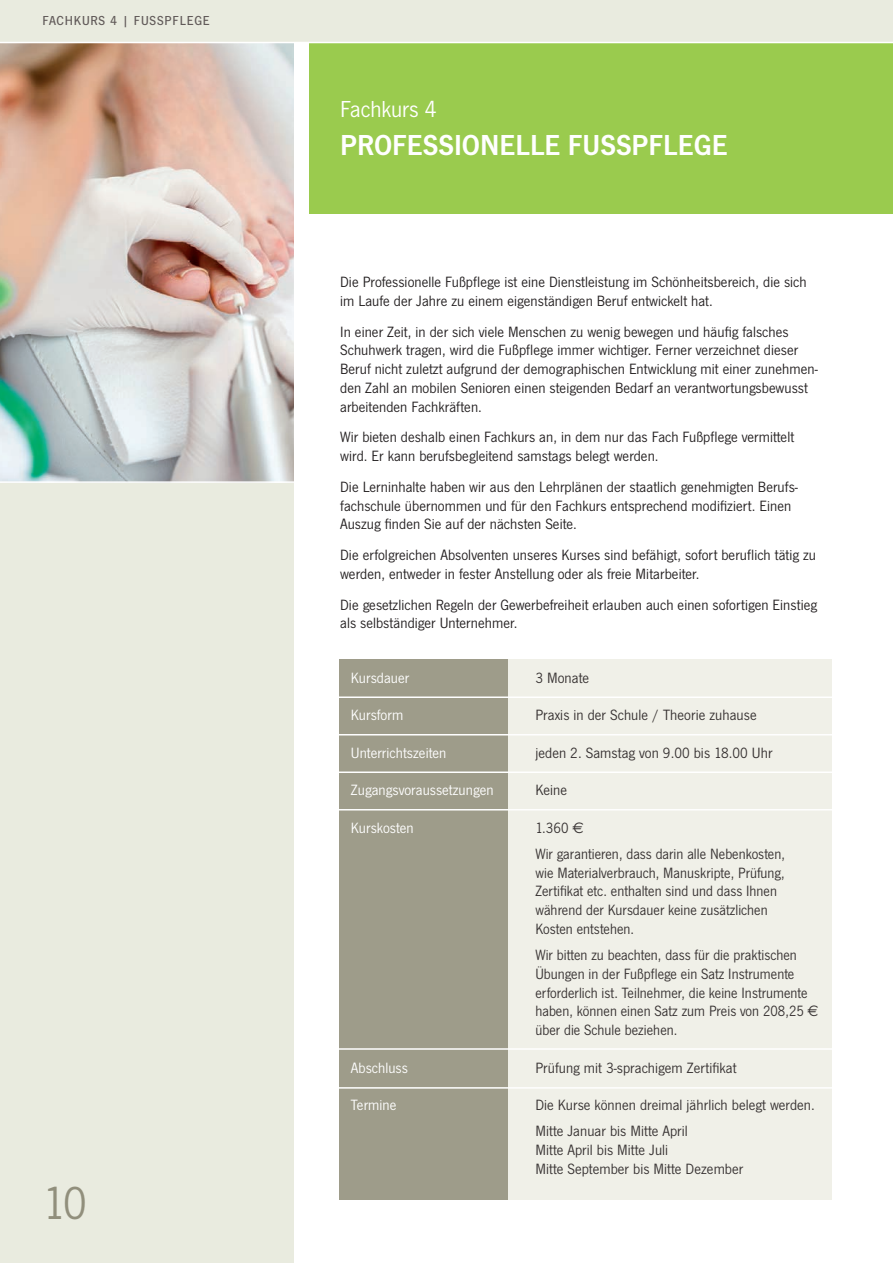
<style>
.page{position:relative;width:893px;height:1263px;background:#fff}
.page>*{position:absolute;margin:0;border:0;box-sizing:border-box;transform-origin:0 0}
.t1{font:48px "News Gothic T";color:#918f7c}
.t2{font:600 30px "News Gothic T";color:#fff}
.t3{font:24px "News Gothic T";color:#fff}
.t4{font:15.45px/18.8px "News Gothic T";letter-spacing:.005em;color:#231f20}
.t5{font:15.45px/18.8px "News Gothic T";letter-spacing:.005em;color:#363131}
.t6{font:15.45px "News Gothic T";letter-spacing:.005em;color:#fff}
.t7{font:500 13.5px "News Gothic T";letter-spacing:.06em;color:#615a59}
.s1{font-family:"Euro Sans"}
</style>
<div class="page">
<div style="left:0;top:214px;width:293px;height:1049px;background:#e9ebdf"></div>
<div style="left:0;top:0;width:893px;height:43px;background:#e9ebdf"></div>
<div style="left:309px;top:43px;width:584px;height:170px;background:#9acb4e"></div>
<img style="left:0;top:43px;width:293px;height:438px">
<hr style="left:0;top:481px;width:295px;height:2px;background:#fff">
<div style="left:339px;top:659px;width:492px;height:540px;background:#f0f0e8"></div>
<div style="left:339px;top:659px;width:168px;height:540px;background:#9e9c8a"></div>
<hr style="left:336px;top:696px;width:499px;height:2px;background:#fff">
<hr style="left:336px;top:734px;width:499px;height:1px;background:#fff">
<hr style="left:336px;top:771px;width:499px;height:2px;background:#fff">
<hr style="left:336px;top:809px;width:499px;height:1px;background:#fff">
<hr style="left:336px;top:1048px;width:499px;height:2px;background:#fff">
<hr style="left:336px;top:1087px;width:499px;height:2px;background:#fff">
<hr style="left:0;top:42px;width:893px;height:1px;background:#fff">
<p class="t7" style="left:43px;top:13px;width:169px">FACHKURS 4 | FUSSPFLEGE</p>
<h1 class="t1" style="left:43px;top:1175px;width:46px">10</h1>
<h3 class="t3" style="left:340px;top:95px;width:98px">Fachkurs 4</h3>
<h2 class="t2" style="left:340px;top:127px;width:389px">PROFESSIONELLE FUSSPFLEGE</h2>
<p class="t4" style="left:340px;top:272px;width:468px">Die Professionelle Fußpflege ist eine Dienstleistung im Schönheitsbereich, die sich im Laufe der Jahre zu einem eigenständigen Beruf entwickelt hat.</p>
<p class="t4" style="left:340px;top:322px;width:479px">In einer Zeit, in der sich viele Menschen zu wenig bewegen und häufig falsches Schuhwerk tragen, wird die Fußpflege immer wichtiger. Ferner verzeichnet dieser Beruf nicht zuletzt aufgrund der demographischen Entwicklung mit einer zunehmen&shy;den Zahl an mobilen Senioren einen steigenden Bedarf an verantwortungsbewusst arbeitenden Fachkräften.</p>
<p class="t4" style="left:340px;top:428px;width:455px">Wir bieten deshalb einen Fachkurs an, in dem nur das Fach Fußpflege vermittelt wird. Er kann berufsbegleitend samstags belegt werden.</p>
<p class="t4" style="left:340px;top:477px;width:459px">Die Lerninhalte haben wir aus den Lehrplänen der staatlich genehmigten Berufs&shy;fachschule übernommen und für den Fachkurs entsprechend modifiziert. Einen<br>Auszug finden Sie auf der nächsten Seite.</p>
<p class="t4" style="left:340px;top:545px;width:477px">Die erfolgreichen Absolventen unseres Kurses sind befähigt, sofort beruflich tätig zu werden, entweder in fester Anstellung oder als freie Mitarbeiter.</p>
<p class="t4" style="left:340px;top:595px;width:478px">Die gesetzlichen Regeln der Gewerbefreiheit erlauben auch einen sofortigen Einstieg als selbständiger Unternehmer.</p>
<p class="t6" style="left:351px;top:668px;width:60px">Kursdauer</p>
<p class="t5" style="left:535px;top:668px;width:55px">3 Monate</p>
<p class="t6" style="left:351px;top:706px;width:54px">Kursform</p>
<p class="t5" style="left:535px;top:705px;width:223px">Praxis in der Schule / Theorie zuhause</p>
<p class="t6" style="left:351px;top:743px;width:97px">Unterrichtszeiten</p>
<p class="t5" style="left:535px;top:743px;width:239px">jeden 2. Samstag von 9.00 bis 18.00 Uhr</p>
<p class="t6" style="left:351px;top:781px;width:144px">Zugangsvoraussetzungen</p>
<p class="t5" style="left:535px;top:780px;width:33px">Keine</p>
<p class="t6" style="left:351px;top:818px;width:64px">Kurskosten</p>
<p class="t5" style="left:535px;top:814px;width:251px;line-height:26.2px">1.360 <span class="s1">€<br></span>Wir garantieren, dass darin alle Nebenkosten,</p>
<p class="t5" style="left:535px;top:863px;width:251px">wie Materialverbrauch, Manuskripte, Prüfung, Zertifikat etc. enthalten sind und dass Ihnen während der Kursdauer keine zusätzlichen Kosten entstehen.</p>
<p class="t5" style="left:535px;top:945px;width:285px">Wir bitten zu beachten, dass für die praktischen Übungen in der Fußpflege ein Satz Instrumente erforderlich ist. Teilnehmer, die keine Instrumente haben, können einen Satz zum Preis von 208,25 <span class="s1">€ </span>über die Schule beziehen.</p>
<p class="t6" style="left:351px;top:1058px;width:59px">Abschluss</p>
<p class="t5" style="left:535px;top:1058px;width:203px">Prüfung mit 3-sprachigem Zertifikat</p>
<p class="t6" style="left:351px;top:1096px;width:47px">Termine</p>
<p class="t5" style="left:535px;top:1091px;width:281px;line-height:26.2px">Die Kurse können dreimal jährlich belegt werden.<br>Mitte Januar bis Mitte April</p>
<p class="t5" style="left:535px;top:1140px;width:210px">Mitte April bis Mitte Juli<br>Mitte September bis Mitte Dezember</p>
</div>
